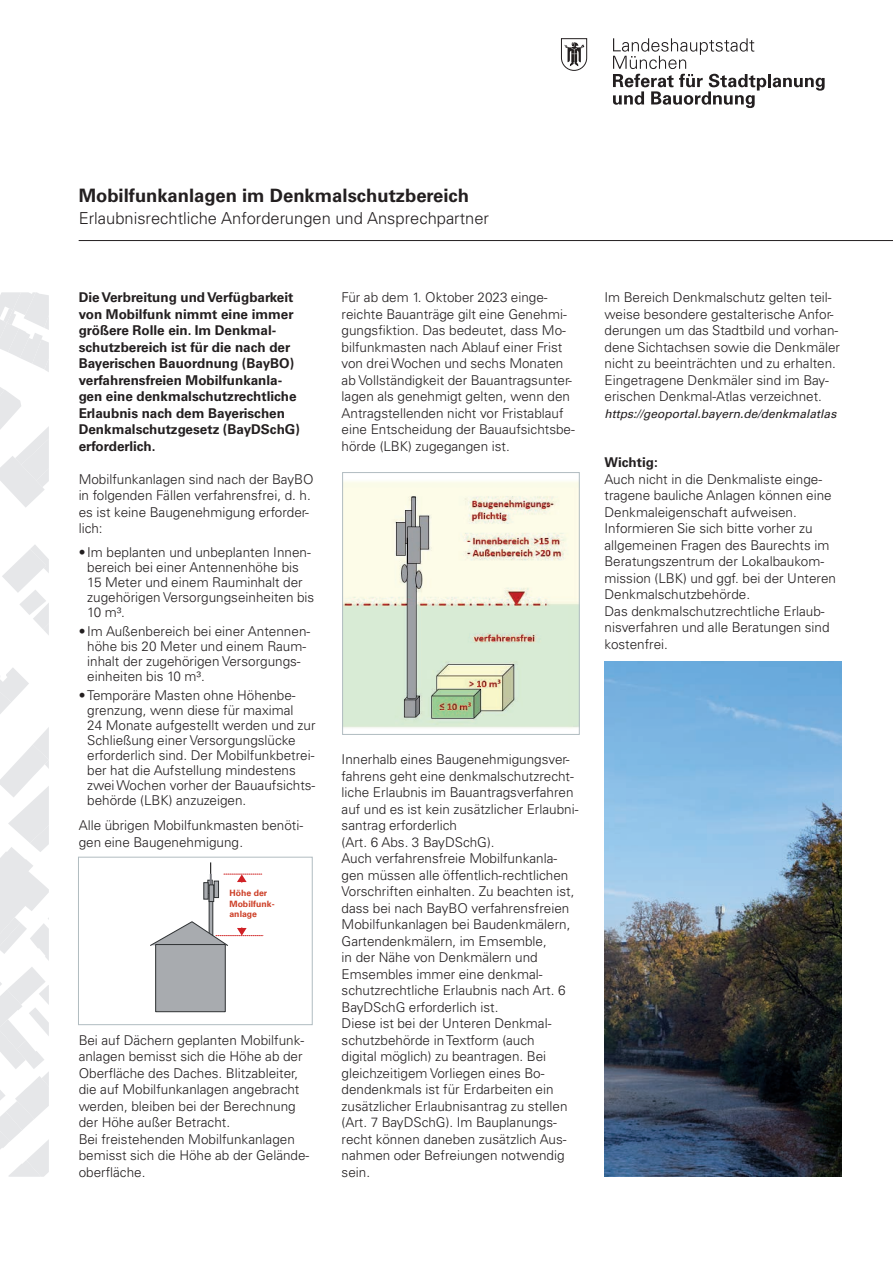
<style>
.page{position:relative;width:893px;height:1263px;background:#fff}
.page>*{position:absolute;margin:0;border:0;box-sizing:border-box;transform-origin:0 0}
.t1{font:700 18.45px "Univers LT Pro 65";color:#231f20}
.t2{font:300 16.5px "Univers LT Pro 45";color:#231f20}
.t3{font:300 13.5px/16.5px "Univers LT Pro 45";color:#231f20}
.t4{font:700 13.5px/16.5px "Univers LT Pro 65";color:#231f20}
.t5{font:italic 12px "Univers LT Pro 55";color:#231f20}
.t6{font:700 8.7px/10.4px "Univers LT Pro 65";letter-spacing:-.39em;color:#cd3f27}
</style>
<div class="page">
<hr style="left:79px;top:240px;width:814px;height:1px;background:#231f20">
<svg style="left:613px;top:38px;width:212px;height:70px"></svg>
<svg style="left:561px;top:38px;width:26px;height:33px"></svg>
<svg style="left:0;top:292px;width:49px;height:885px"></svg>
<div style="left:155px;top:944px;width:71px;height:68px;background:#a8abaf;border:1px solid #2e3133"></div>
<svg style="left:150px;top:862px;width:114px;height:84px"></svg>
<div style="left:78px;top:857px;width:234px;height:168px;border:1px solid #b1bcc1"></div>
<img style="left:344px;top:481px;width:233px;height:247px">
<div style="left:342px;top:472px;width:237px;height:263px;border:1px solid #b1bcc1"></div>
<img style="left:605px;top:662px;width:237px;height:515px">
<h1 class="t1" style="left:79px;top:185px;width:392px">Mobilfunkanlagen im Denkmalschutzbereich</h1>
<p class="t2" style="left:79px;top:209px;width:412px">Erlaubnisrechtliche Anforderungen und Ansprechpartner</p>
<p class="t4" style="left:79px;top:289px;width:223px">Die Verbreitung und Verfügbarkeit von Mobilfunk nimmt eine immer größere Rolle ein. Im Denkmal&shy;schutzbereich ist für die nach der<br>Bayerischen Bauordnung (BayBO) verfahrensfreien Mobilfunkanla&shy;gen eine denkmalschutzrechtliche<br>Erlaubnis nach dem Bayerischen<br>Denkmalschutzgesetz (BayDSchG) erforderlich.</p>
<p class="t3" style="left:79px;top:471px;width:237px">Mobilfunkanlagen sind nach der BayBO in folgenden Fällen verfahrensfrei, d. h. es ist keine Baugenehmigung erforder&shy;lich:</p>
<p class="t3" style="left:87px;top:544px;width:229px;line-height:15px;text-indent:-9px">• Im beplanten und unbeplanten Innen&shy;bereich bei einer Antennenhöhe bis<br>15 Meter und einem Rauminhalt der zugehörigen Versorgungseinheiten bis<br>10 m³.</p>
<p class="t3" style="left:87px;top:624px;width:225px;line-height:15px;text-indent:-9px">• Im Außenbereich bei einer Antennen&shy;höhe bis 20 Meter und einem Raum&shy;inhalt der zugehörigen Versorgungs&shy;einheiten bis 10 m³.</p>
<p class="t3" style="left:87px;top:688px;width:230px;line-height:15px;text-indent:-9px">• Temporäre Masten ohne Höhenbe&shy;grenzung, wenn diese für maximal<br>24 Monate aufgestellt werden und zur Schließung einer Versorgungslücke erforderlich sind. Der Mobilfunkbetrei&shy;ber hat die Aufstellung mindestens zwei Wochen vorher der Bauaufsichts&shy;behörde (LBK) anzuzeigen.</p>
<p class="t3" style="left:79px;top:817px;width:226px">Alle übrigen Mobilfunkmasten benöti&shy;gen eine Baugenehmigung.</p>
<p class="t6" style="left:229px;top:888px;width:52px">Höheder<br>Mobilfunk&shy;anlage</p>
<p class="t3" style="left:79px;top:1032px;width:232px">Bei auf Dächern geplanten Mobilfunk&shy;anlagen bemisst sich die Höhe ab der Oberfläche des Daches. Blitzableiter, die auf Mobilfunkanlagen angebracht werden, bleiben bei der Berechnung der Höhe außer Betracht.<br>Bei freistehenden Mobilfunkanlagen bemisst sich die Höhe ab der Gelände&shy;oberfläche.</p>
<p class="t3" style="left:342px;top:289px;width:235px">Für ab dem 1. Oktober 2023 einge&shy;reichte Bauanträge gilt eine Genehmi&shy;gungsfiktion. Das bedeutet, dass Mo&shy;bilfunkmasten nach Ablauf einer Frist von drei Wochen und sechs Monaten ab Vollständigkeit der Bauantragsunter&shy;lagen als genehmigt gelten, wenn den Antragstellenden nicht vor Fristablauf eine Entscheidung der Bauaufsichtsbe&shy;hörde (LBK) zugegangen ist.</p>
<p class="t3" style="left:342px;top:751px;width:238px">Innerhalb eines Baugenehmigungsver&shy;fahrens geht eine denkmalschutzrecht&shy;liche Erlaubnis im Bauantragsverfahren auf und es ist kein zusätzlicher Erlaubni&shy;santrag erforderlich<br>(Art. 6 Abs. 3 BayDSchG).<br>Auch verfahrensfreie Mobilfunkanla&shy;gen müssen alle öffentlich-rechtlichen Vorschriften einhalten. Zu beachten ist, dass bei nach BayBO verfahrensfreien Mobilfunkanlagen bei Baudenkmälern, Gartendenkmälern, im Emsemble,<br>in der Nähe von Denkmälern und Emsembles immer eine denkmal&shy;schutzrechtliche Erlaubnis nach Art. 6<br>BayDSchG erforderlich ist.<br>Diese ist bei der Unteren Denkmal&shy;schutzbehörde in Textform (auch<br>digital möglich) zu beantragen. Bei gleichzeitigem Vorliegen eines Bo&shy;dendenkmals ist für Erdarbeiten ein zusätzlicher Erlaubnisantrag zu stellen (Art. 7 BayDSchG). Im Bauplanungs&shy;recht können daneben zusätzlich Aus&shy;nahmen oder Befreiungen notwendig sein.</p>
<p class="t3" style="left:604px;top:289px;width:237px">Im Bereich Denkmalschutz gelten teil&shy;weise besondere gestalterische Anfor&shy;derungen um das Stadtbild und vorhan&shy;dene Sichtachsen sowie die Denkmäler nicht zu beeinträchten und zu erhalten.<br>Eingetragene Denkmäler sind im Bay&shy;erischen Denkmal-Atlas verzeichnet.</p>
<p class="t5" style="left:604px;top:406px;width:233px">https://geoportal.bayern.de/denkmalatlas</p>
<p class="t4" style="left:604px;top:454px;width:55px">Wichtig:</p>
<p class="t3" style="left:604px;top:471px;width:233px">Auch nicht in die Denkmaliste einge&shy;tragene bauliche Anlagen können eine Denkmaleigenschaft aufweisen.<br>Informieren Sie sich bitte vorher zu allgemeinen Fragen des Baurechts im Beratungszentrum der Lokalbaukom&shy;mission (LBK) und ggf. bei der Unteren Denkmalschutzbehörde.<br>Das denkmalschutzrechtliche Erlaub&shy;nisverfahren und alle Beratungen sind kostenfrei.</p>
</div>
